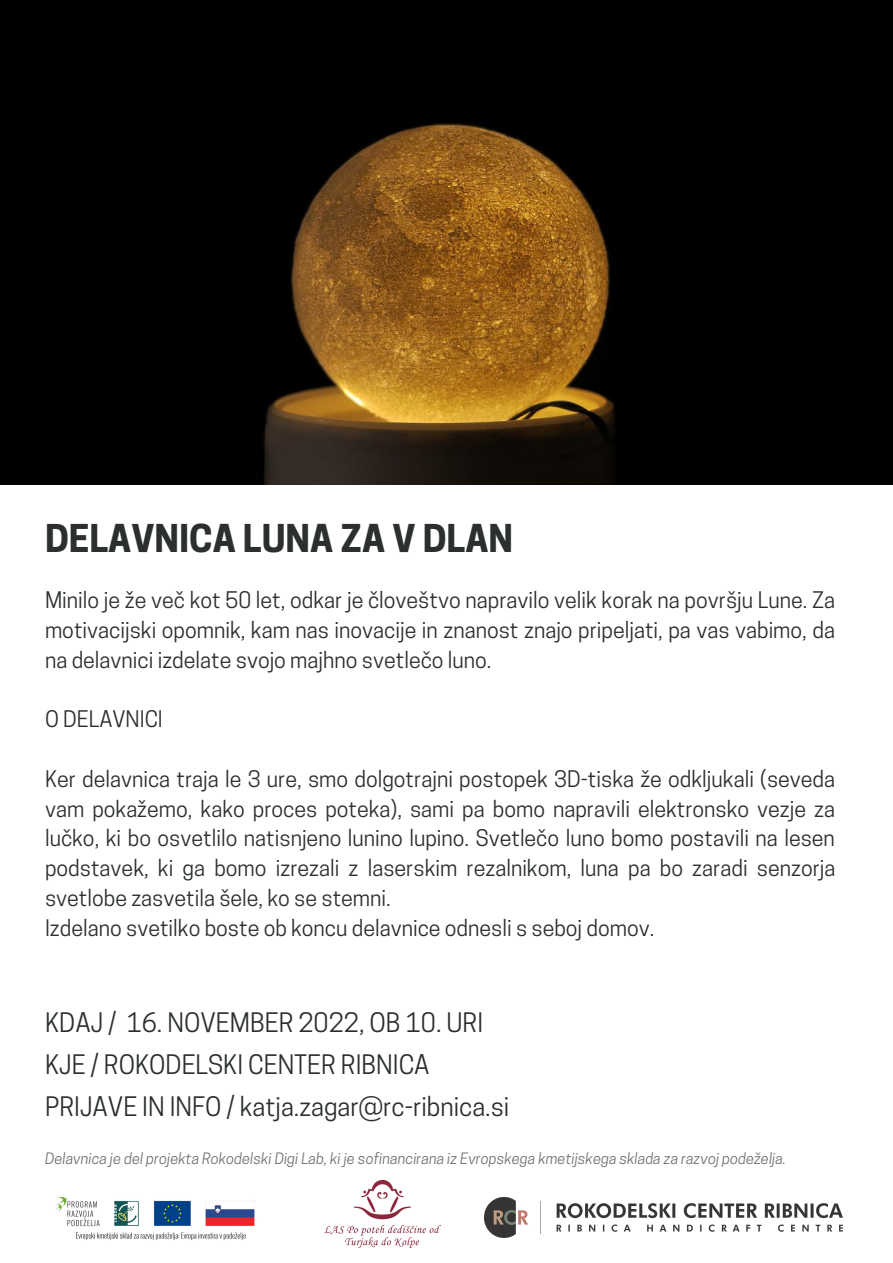
<style>
.page{position:relative;width:893px;height:1263px;background:#fff}
.page>*{position:absolute;margin:0;border:0;box-sizing:border-box;transform-origin:0 0}
.t1{font:700 36px "Cooper Hewitt";color:#2b2f2f}
.t2{font:25.2px/41.6px "Cooper Hewitt";color:#2b2f2f}
.t3{font:21.45px/29.8px "Cooper Hewitt";color:#2b2f2f;text-align:justify}
.t4{font:italic 14.77px "Cooper Hewitt";color:#737373}
</style>
<div class="page">
<img style="left:0;top:0;width:893px;height:485px">
<img style="left:55px;top:1197px;width:200px;height:43px">
<img style="left:324px;top:1180px;width:116px;height:67px">
<img style="left:484px;top:1198px;width:358px;height:40px">
<h1 class="t1" style="left:45px;top:525px;width:469px">DELAVNICA LUNA ZA V DLAN</h1>
<p class="t3" style="left:45px;top:587px;width:791px">Minilo je že več kot 50 let, odkar je človeštvo napravilo velik korak na površju Lune. Za motivacijski opomnik, kam nas inovacije in znanost znajo pripeljati, pa vas vabimo, da na delavnici izdelate svojo majhno svetlečo luno.</p>
<p class="t3" style="left:45px;top:707px;width:119px">O DELAVNICI</p>
<p class="t3" style="left:45px;top:766px;width:792px;text-align:left">Ker delavnica traja le 3 ure, smo dolgotrajni postopek 3D-tiska že odkljukali (seveda vam pokažemo, kako proces poteka), sami pa bomo napravili elektronsko vezje za lučko, ki bo osvetlilo natisnjeno lunino lupino. Svetlečo luno bomo postavili na lesen podstavek, ki ga bomo izrezali z laserskim rezalnikom, luna pa bo zaradi senzorja svetlobe zasvetila šele, ko se stemni.<br>Izdelano svetilko boste ob koncu delavnice odnesli s seboj domov.</p>
<p class="t2" style="left:45px;top:1005px;width:466px">KDAJ / 16. NOVEMBER 2022, OB 10. URI<br>KJE / ROKODELSKI CENTER RIBNICA<br>PRIJAVE IN INFO / katja.zagar@rc-ribnica.si</p>
<p class="t4" style="left:45px;top:1153px;width:742px">Delavnica je del projekta Rokodelski Digi Lab, ki je sofinancirana iz Evropskega kmetijskega sklada za razvoj podeželja.</p>
</div>
